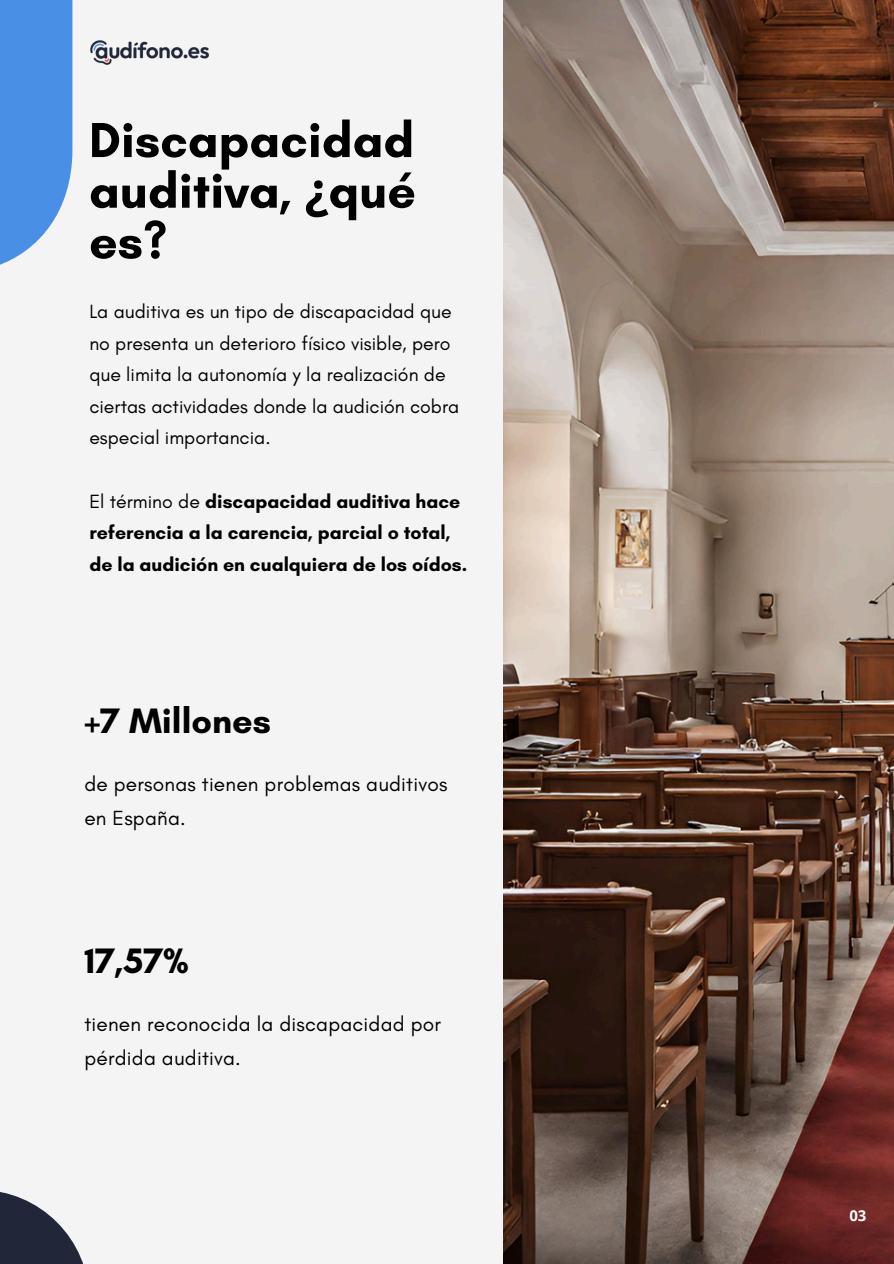
<style>
.page{position:relative;width:894px;height:1264px;background:#fff}
.page>*{position:absolute;margin:0;border:0;box-sizing:border-box;transform-origin:0 0}
.t1{font:700 50.1px/50.7px "Glacial Indifference";color:#000;text-align:justify}
.t2{font:700 36px "Glacial Indifference";color:#000}
.t3{font:20.85px/33.8px "Glacial Indifference";letter-spacing:.01em;color:#000}
.t4{font:19.5px/31.5px "Glacial Indifference";color:#000}
.t5{font:700 19.5px/31.5px "Glacial Indifference";color:#000}
.t6{font:700 15px "Open Sans";color:#fff}
.s1{font-family:"Noto Sans"}
.s2{font-weight:400}
</style>
<div class="page">
<div style="left:0;top:0;width:893px;height:1263px;background:#f4f4f4"></div>
<img style="left:503px;top:0;width:390px;height:1263px">
<div style="left:0;top:0;width:72px;height:273px;background:#498fe6"></div>
<svg style="left:0;top:1192px;width:83px;height:71px;fill:#212738"></svg>
<img style="left:90px;top:40px;width:119px;height:25px">
<h1 class="t1" style="left:89px;top:114px;width:328px">Discapacidad auditiva, <span class="s1">¿</span>qué es?</h1>
<p class="t4" style="left:89px;top:296px;width:371px">La auditiva es un tipo de discapacidad que no presenta un deterioro físico visible, pero que limita la autonomía y la realización de ciertas actividades donde la audición cobra especial importancia.</p>
<p class="t5" style="left:89px;top:485px;width:379px"><span class="s2">El término de</span> discapacidad auditiva hace referencia a la carencia, parcial o total, de la audición en cualquiera de los oídos.</p>
<p class="t2" style="left:84px;top:698px;width:188px">+7 Millones</p>
<p class="t3" style="left:84px;top:767px;width:364px">de personas tienen problemas auditivos en España.</p>
<p class="t2" style="left:84px;top:939px;width:106px">17,57%</p>
<p class="t3" style="left:84px;top:1007px;width:358px">tienen reconocida la discapacidad por pérdida auditiva.</p>
<p class="t6" style="left:849px;top:1204px;width:19px">03</p>
</div>
